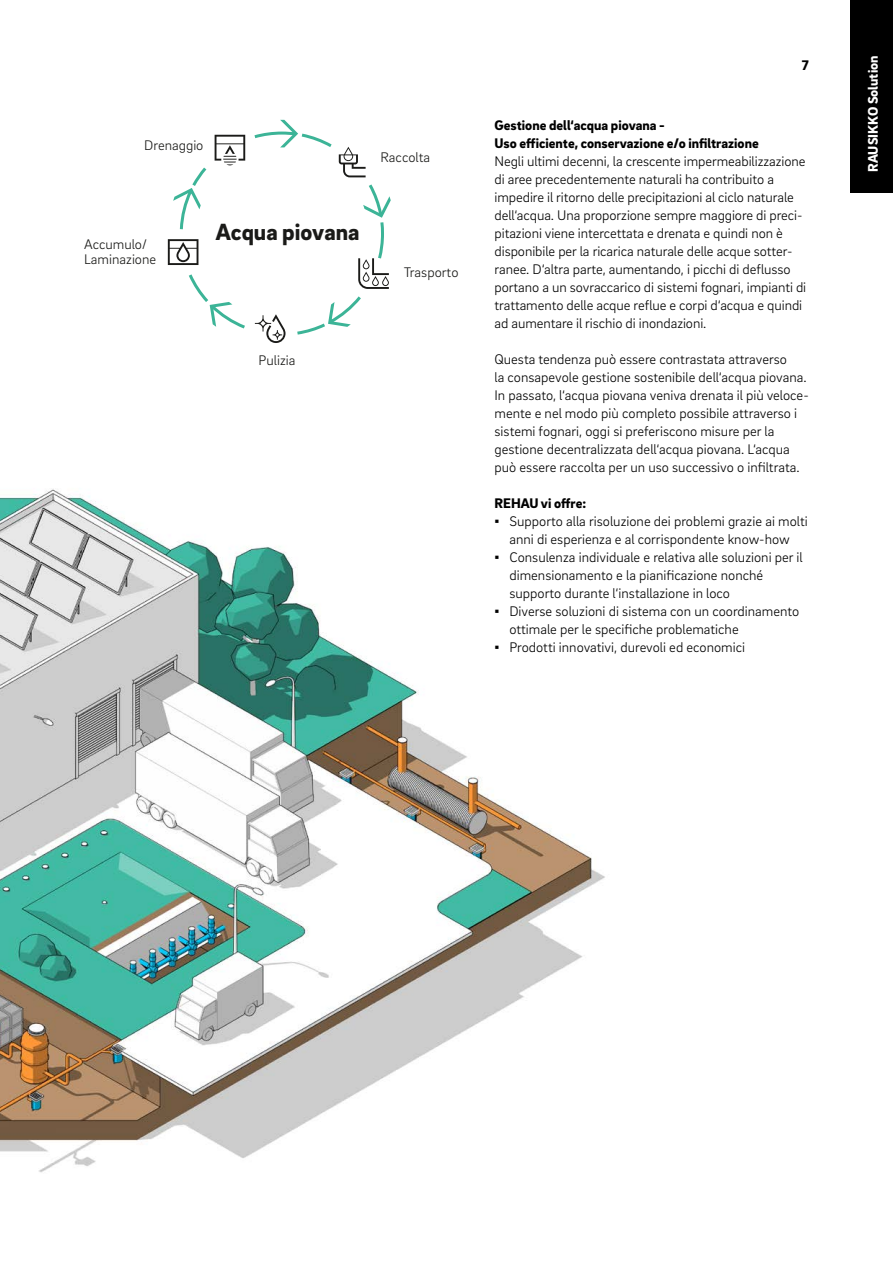
<style>
.page{position:relative;width:893px;height:1263px;background:#fff}
.page>*{position:absolute;margin:0;border:0;box-sizing:border-box;transform-origin:0 0}
.t1{font:900 24px "Brix Sans";color:#1a1a18}
._16__Body_text_-_9_5{font:300 14.25px/18px "Brix Sans";color:#000}
.RT__Subline_-_9_5pt{font:900 14.25px "Brix Sans";color:#000}
.t2{font:300 14.25px/15px "Brix Sans";color:#1a1a18}
.t3{font:900 14.25px "Brix Sans";color:#fff}
.MP__Page_numbers_RT{font:900 14.25px "Brix Sans";color:#000}
.s1{font-family:"Arial";font-weight:400}
</style>
<div class="page">
<img style="left:0;top:489px;width:605px;height:684px">
<svg style="left:168px;top:120px;width:223px;height:223px"></svg>
<div style="left:850px;top:0;width:43px;height:193px;background:#000"></div>
<p class="t2" style="left:144px;top:137px;width:61px">Drenaggio</p>
<p class="t2" style="left:381px;top:149px;width:51px">Raccolta</p>
<p class="t2" style="left:84px;top:236px;width:74px">Accumulo/<br>Laminazione</p>
<p class="t1" style="left:216px;top:216px;width:145px">Acqua piovana</p>
<p class="t2" style="left:404px;top:264px;width:56px">Trasporto</p>
<p class="t2" style="left:259px;top:352px;width:38px">Pulizia</p>
<p class="MP__Page_numbers_RT" style="left:802px;top:56px;width:8px">7</p>
<p class="RT__Subline_-_9_5pt" style="left:495px;top:115px;width:172px">Gestione dell‘acqua piovana -</p>
<p class="RT__Subline_-_9_5pt" style="left:495px;top:133px;width:266px">Uso efficiente, conservazione e/o infiltrazione</p>
<p class="_16__Body_text_-_9_5" style="left:495px;top:151px;width:313px">Negli ultimi decenni, la crescente impermeabilizzazione di aree precedentemente naturali ha contribuito a impedire il ritorno delle precipitazioni al ciclo naturale dell‘acqua. Una proporzione sempre maggiore di preci&shy;pitazioni viene intercettata e drenata e quindi non è disponibile per la ricarica naturale delle acque sotter&shy;ranee. D‘altra parte, aumentando, i picchi di deflusso portano a un sovraccarico di sistemi fognari, impianti di trattamento delle acque reflue e corpi d‘acqua e quindi ad aumentare il rischio di inondazioni.</p>
<p class="_16__Body_text_-_9_5" style="left:495px;top:349px;width:316px">Questa tendenza può essere contrastata attraverso<br>la consapevole gestione sostenibile dell‘acqua piovana.<br>In passato, l‘acqua piovana veniva drenata il più veloce&shy;mente e nel modo più completo possibile attraverso i sistemi fognari, oggi si preferiscono misure per la gestione decentralizzata dell‘acqua piovana. L‘acqua può essere raccolta per un uso successivo o infiltrata.</p>
<p class="RT__Subline_-_9_5pt" style="left:495px;top:493px;width:93px">REHAU vi offre:</p>
<p class="_16__Body_text_-_9_5" style="left:495px;top:511px;width:315px;text-align:center"><span class="s1">▪</span> Supporto alla risoluzione dei problemi grazie ai molti anni di esperienza e al corrispondente know-how</p>
<p class="_16__Body_text_-_9_5" style="left:509px;top:547px;width:295px;text-indent:-15px"><span class="s1">▪</span> Consulenza individuale e relativa alle soluzioni per il dimensionamento e la pianificazione nonché supporto durante l‘installazione in loco</p>
<p class="_16__Body_text_-_9_5" style="left:509px;top:601px;width:291px;text-indent:-15px"><span class="s1">▪</span> Diverse soluzioni di sistema con un coordinamento ottimale per le specifiche problematiche</p>
<p class="_16__Body_text_-_9_5" style="left:495px;top:637px;width:252px"><span class="s1">▪</span> Prodotti innovativi, durevoli ed economici</p>
<p class="t3" style="left:864px;top:172px;width:118px;rotate:-90deg">RAUSIKKO Solution</p>
</div>
